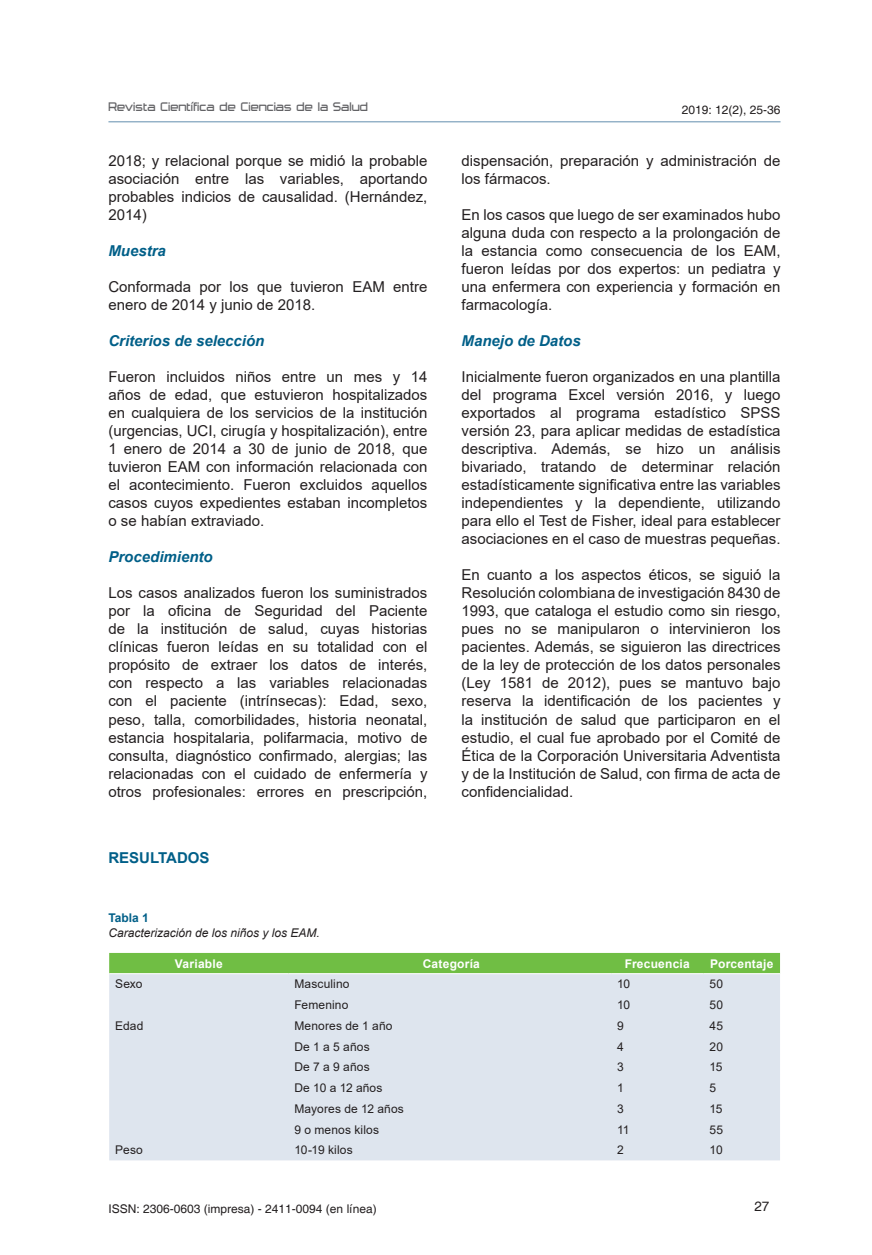
<style>
.page{position:relative;width:872px;height:1255px;background:#fff}
.page>*{position:absolute;margin:0;border:0;box-sizing:border-box;transform-origin:0 0}
.TEXTO_CUERPO_GENERAL{font:15px/18px "Arial";color:#231f20;text-align:justify}
.TEXTO_CUERPO_GENERAL-2{font:italic 700 15px "Arial";color:#005f88}
.TEXTO_CUERPO_GENERAL-3{font:700 15px "Arial";color:#005f88}
.t1{font:300 13.5px "Trade Marker";letter-spacing:.01em;color:#636366;scale:.85 1}
.t2{font:13.5px "Helvetica";color:#231f20}
.TEXTO_BIBLIOGRAFIA{font:12px "Arial";letter-spacing:.01em;color:#231f20}
.t3{font:12px "Helvetica";color:#231f20}
.TEXTO_BIBLIOGRAFIA-2{font:700 12px "Arial";letter-spacing:.02em;color:#fff}
.subtituto_tabla{font:italic 12px "Arial";color:#231f20}
.tabla_titulo_1{font:700 12px "Arial";color:#005f88}
</style>
<div class="page">
<hr style="left:108px;top:121px;width:672px;height:1px;background:#749bb7">
<div style="left:109px;top:952px;width:671px;height:21px;background:#70be44"></div>
<div style="left:109px;top:974px;width:671px;height:186px;background:#dee5ee"></div>
<p class="t1" style="left:108px;top:99px;width:307px">Revista Científica de Ciencias de la Salud</p>
<p class="t3" style="left:681px;top:102px;width:100px">2019: 12(2), 25-36</p>
<p class="TEXTO_CUERPO_GENERAL" style="left:108px;top:152px;width:320px">2018; y relacional porque se midió la probable asociación entre las variables, aportando probables indicios de causalidad. (Hernández, 2014)</p>
<p class="TEXTO_CUERPO_GENERAL-2" style="left:108px;top:241px;width:59px">Muestra</p>
<p class="TEXTO_CUERPO_GENERAL" style="left:108px;top:278px;width:320px">Conformada por los que tuvieron EAM entre enero de 2014 y junio de 2018.</p>
<p class="TEXTO_CUERPO_GENERAL-2" style="left:108px;top:331px;width:157px">Criterios de selección</p>
<p class="TEXTO_CUERPO_GENERAL" style="left:108px;top:368px;width:320px">Fueron incluidos niños entre un mes y 14 años de edad, que estuvieron hospitalizados en cualquiera de los servicios de la institución (urgencias, UCI, cirugía y hospitalización), entre 1 enero de 2014 a 30 de junio de 2018, que tuvieron EAM con información relacionada con el acontecimiento. Fueron excluidos aquellos casos cuyos expedientes estaban incompletos o se habían extraviado.</p>
<p class="TEXTO_CUERPO_GENERAL-2" style="left:108px;top:547px;width:106px">Procedimiento</p>
<p class="TEXTO_CUERPO_GENERAL" style="left:108px;top:584px;width:320px">Los casos analizados fueron los suministrados por la oficina de Seguridad del Paciente de la institución de salud, cuyas historias clínicas fueron leídas en su totalidad con el propósito de extraer los datos de interés, con respecto a las variables relacionadas con el paciente (intrínsecas): Edad, sexo, peso, talla, comorbilidades, historia neonatal, estancia hospitalaria, polifarmacia, motivo de consulta, diagnóstico confirmado, alergias; las relacionadas con el cuidado de enfermería y otros profesionales: errores en prescripción,</p>
<p class="TEXTO_CUERPO_GENERAL" style="left:461px;top:152px;width:320px">dispensación, preparación y administración de los fármacos.</p>
<p class="TEXTO_CUERPO_GENERAL" style="left:461px;top:206px;width:320px">En los casos que luego de ser examinados hubo alguna duda con respecto a la prolongación de la estancia como consecuencia de los EAM, fueron leídas por dos expertos: un pediatra y una enfermera con experiencia y formación en farmacología.</p>
<p class="TEXTO_CUERPO_GENERAL-2" style="left:461px;top:331px;width:121px">Manejo de Datos</p>
<p class="TEXTO_CUERPO_GENERAL" style="left:461px;top:368px;width:320px">Inicialmente fueron organizados en una plantilla del programa Excel versión 2016, y luego exportados al programa estadístico SPSS versión 23, para aplicar medidas de estadística descriptiva. Además, se hizo un análisis bivariado, tratando de determinar relación estadísticamente significativa entre las variables independientes y la dependiente, utilizando para ello el Test de Fisher, ideal para establecer asociaciones en el caso de muestras pequeñas.</p>
<p class="TEXTO_CUERPO_GENERAL" style="left:461px;top:566px;width:320px">En cuanto a los aspectos éticos, se siguió la Resolución colombiana de investigación 8430 de 1993, que cataloga el estudio como sin riesgo, pues no se manipularon o intervinieron los pacientes. Además, se siguieron las directrices de la ley de protección de los datos personales (Ley 1581 de 2012), pues se mantuvo bajo reserva la identificación de los pacientes y la institución de salud que participaron en el estudio, el cual fue aprobado por el Comité de Ética de la Corporación Universitaria Adventista y de la Institución de Salud, con firma de acta de confidencialidad.</p>
<p class="TEXTO_CUERPO_GENERAL-3" style="left:108px;top:847px;width:103px">RESULTADOS</p>
<p class="tabla_titulo_1" style="left:108px;top:909px;width:42px">Tabla 1</p>
<p class="subtituto_tabla" style="left:108px;top:924px;width:213px">Caracterización de los niños y los EAM.</p>
<p class="TEXTO_BIBLIOGRAFIA-2" style="left:175px;top:955px;width:49px">Variable</p>
<p class="TEXTO_BIBLIOGRAFIA-2" style="left:423px;top:955px;width:59px">Categoría</p>
<p class="TEXTO_BIBLIOGRAFIA-2" style="left:625px;top:955px;width:66px">Frecuencia</p>
<p class="TEXTO_BIBLIOGRAFIA-2" style="left:710px;top:955px;width:65px">Porcentaje</p>
<p class="TEXTO_BIBLIOGRAFIA" style="left:115px;top:975px;width:29px">Sexo</p>
<p class="TEXTO_BIBLIOGRAFIA" style="left:294px;top:975px;width:57px">Masculino</p>
<p class="TEXTO_BIBLIOGRAFIA" style="left:617px;top:975px;width:15px">10</p>
<p class="TEXTO_BIBLIOGRAFIA" style="left:709px;top:975px;width:15px">50</p>
<p class="TEXTO_BIBLIOGRAFIA" style="left:294px;top:996px;width:56px">Femenino</p>
<p class="TEXTO_BIBLIOGRAFIA" style="left:617px;top:996px;width:15px">10</p>
<p class="TEXTO_BIBLIOGRAFIA" style="left:709px;top:996px;width:15px">50</p>
<p class="TEXTO_BIBLIOGRAFIA" style="left:115px;top:1017px;width:30px">Edad</p>
<p class="TEXTO_BIBLIOGRAFIA" style="left:294px;top:1017px;width:100px">Menores de 1 año</p>
<p class="TEXTO_BIBLIOGRAFIA" style="left:617px;top:1017px;width:8px">9</p>
<p class="TEXTO_BIBLIOGRAFIA" style="left:709px;top:1017px;width:15px">45</p>
<p class="TEXTO_BIBLIOGRAFIA" style="left:294px;top:1038px;width:77px">De 1 a 5 años</p>
<p class="TEXTO_BIBLIOGRAFIA" style="left:617px;top:1038px;width:8px">4</p>
<p class="TEXTO_BIBLIOGRAFIA" style="left:709px;top:1038px;width:15px">20</p>
<p class="TEXTO_BIBLIOGRAFIA" style="left:294px;top:1058px;width:77px">De 7 a 9 años</p>
<p class="TEXTO_BIBLIOGRAFIA" style="left:617px;top:1058px;width:8px">3</p>
<p class="TEXTO_BIBLIOGRAFIA" style="left:709px;top:1058px;width:15px">15</p>
<p class="TEXTO_BIBLIOGRAFIA" style="left:294px;top:1079px;width:90px">De 10 a 12 años</p>
<p class="TEXTO_BIBLIOGRAFIA" style="left:617px;top:1079px;width:8px">1</p>
<p class="TEXTO_BIBLIOGRAFIA" style="left:709px;top:1079px;width:8px">5</p>
<p class="TEXTO_BIBLIOGRAFIA" style="left:294px;top:1100px;width:111px">Mayores de 12 años</p>
<p class="TEXTO_BIBLIOGRAFIA" style="left:617px;top:1100px;width:8px">3</p>
<p class="TEXTO_BIBLIOGRAFIA" style="left:709px;top:1100px;width:15px">15</p>
<p class="TEXTO_BIBLIOGRAFIA" style="left:294px;top:1121px;width:86px">9 o menos kilos</p>
<p class="TEXTO_BIBLIOGRAFIA" style="left:617px;top:1121px;width:14px">11</p>
<p class="TEXTO_BIBLIOGRAFIA" style="left:709px;top:1121px;width:15px">55</p>
<p class="TEXTO_BIBLIOGRAFIA" style="left:115px;top:1141px;width:29px">Peso</p>
<p class="TEXTO_BIBLIOGRAFIA" style="left:294px;top:1141px;width:60px">10-19 kilos</p>
<p class="TEXTO_BIBLIOGRAFIA" style="left:617px;top:1141px;width:8px">2</p>
<p class="TEXTO_BIBLIOGRAFIA" style="left:709px;top:1141px;width:15px">10</p>
<p class="t3" style="left:108px;top:1201px;width:270px">ISSN: 2306-0603 (impresa) - 2411-0094 (en línea)</p>
<p class="t2" style="left:754px;top:1198px;width:17px">27</p>
</div>
